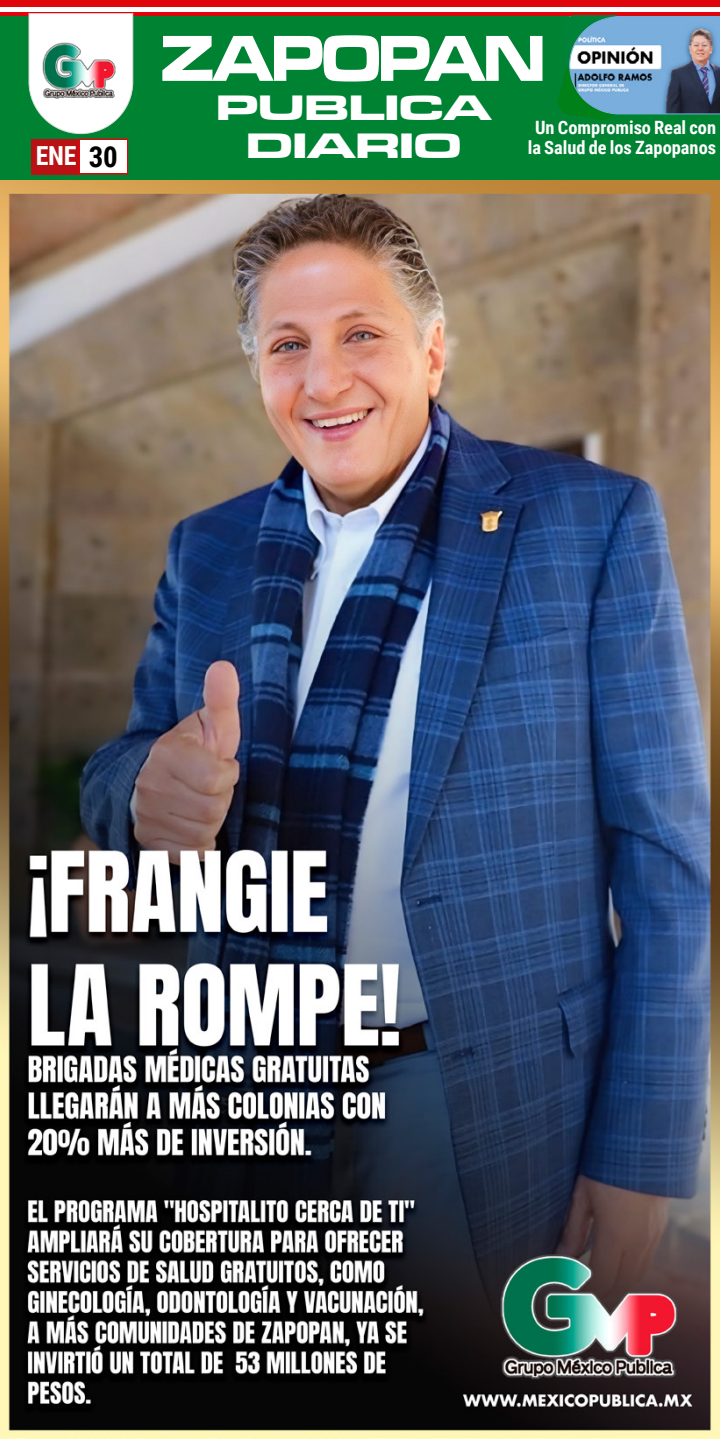
<style>
.page{position:relative;width:720px;height:1439px;background:#fff}
.page>*{position:absolute;margin:0;border:0;box-sizing:border-box;transform-origin:0 0}
.t1{font:67.38px "Microgramma D Bold Exte";letter-spacing:-.03em;color:#fff;scale:.9 1}
.t2{font:36.49px/37.5px "Microgramma D Bold Exte";color:#fff;text-align:center;scale:1.33 1}
.t3{font:700 26.25px "Roboto Condensed";color:#fff}
.t4{font:700 18.38px/20.1px "Roboto Condensed";color:#fff;text-align:center}
.s1{font-size:28.88px;color:#000}
</style>
<div class="page">
<div style="left:0;top:15px;width:719px;height:165px;background:#008233"></div>
<hr style="left:0;top:12px;width:719px;height:3px;background:#e0040b">
<div style="left:0;top:0;width:719px;height:6px;background:#e0040b"></div>
<svg style="left:29px;top:13px;width:104px;height:121px;background:#c9d7ce"></svg>
<svg style="left:557px;top:15px;width:162px;height:105px;background:#64929b"></svg>
<div style="left:31px;top:139px;width:50px;height:35px;background:#ba1214"></div>
<div style="left:78px;top:139px;width:50px;height:35px;border:2px solid #e0040b"></div>
<div style="left:80px;top:140px;width:46px;height:33px;background:#fff"></div>
<img style="left:0;top:180px;width:719px;height:1259px">
<h3 class="t3" style="left:36px;top:137px;width:84px">ENE <span class="s1">30</span></h3>
<h1 class="t1" style="left:161px;top:13px;width:428px">ZAPOPAN</h1>
<h2 class="t2" style="left:216px;top:88px;width:208px">PUBLICA<br>DIARIO</h2>
<p class="t4" style="left:527px;top:116px;width:190px">Un Compromiso Real con la Salud de los Zapopanos</p>
</div>
